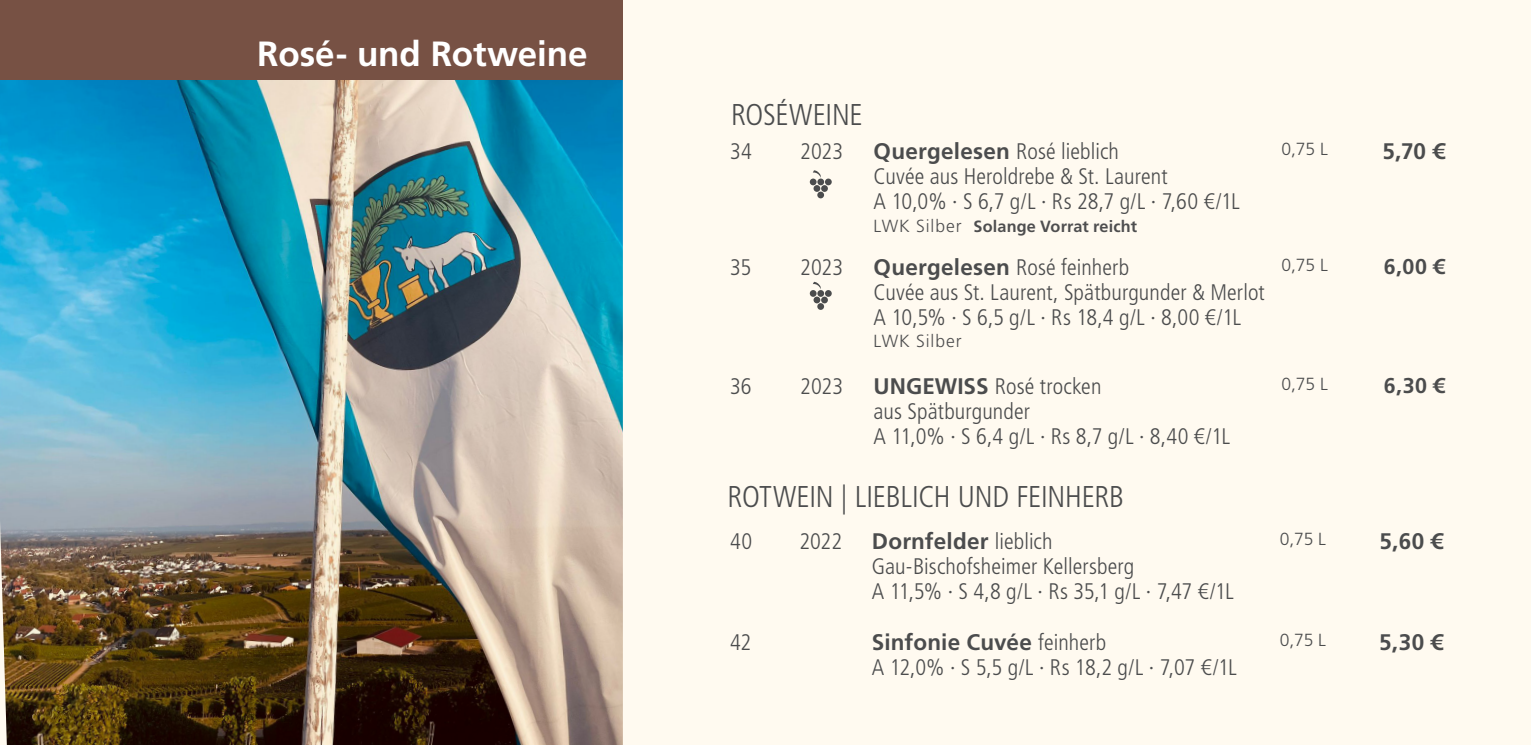
<style>
.page{position:relative;width:1531px;height:745px;background:#fff}
.page>*{position:absolute;margin:0;border:0;box-sizing:border-box;transform-origin:0 0}
.t1{font:700 35px "Frutiger LT Std";letter-spacing:-.005em;color:#fff}
.t2{font:300 condensed 30px "Frutiger LT Std";letter-spacing:-.005em;color:#4b4c4d}
.t3{font:300 condensed 22.5px/25px "Frutiger LT Std";letter-spacing:.005em;color:#4b4c4d}
.t4{font:700 22.5px "Frutiger LT Std";letter-spacing:.005em;color:#4b4c4d}
.t5{font:700 21.5px "Frutiger LT Std";color:#4b4c4d}
.t6{font:300 17.5px "Frutiger LT Std";letter-spacing:-.01em;color:#4b4c4d}
.t7{font:300 17.5px "Frutiger LT Std";letter-spacing:.05em;color:#4e4e4f}
.t8{font:700 16.25px "Frutiger LT Std";letter-spacing:.01em;color:#4e4e4f}
.s1{font-weight:700;font-stretch:normal}
.s2{font-weight:300;font-size:17.5px}
.s3{font-weight:300;font-stretch:condensed}
</style>
<div class="page">
<div style="left:0;top:0;width:1531px;height:744px;background:#fffaf0"></div>
<img style="left:0;top:80px;width:623px;height:664px">
<div style="left:0;top:0;width:623px;height:80px;background:#775144"></div>
<div style="left:810px;top:178px;width:6px;height:7px;background:#4b4c4d;border-radius:50%"></div>
<div style="left:817px;top:178px;width:7px;height:7px;background:#4b4c4d;border-radius:50%"></div>
<div style="left:825px;top:178px;width:7px;height:7px;background:#4b4c4d;border-radius:50%"></div>
<div style="left:813px;top:185px;width:7px;height:7px;background:#4b4c4d;border-radius:50%"></div>
<div style="left:821px;top:185px;width:7px;height:7px;background:#4b4c4d;border-radius:50%"></div>
<div style="left:817px;top:191px;width:7px;height:7px;background:#4b4c4d;border-radius:50%"></div>
<svg style="left:813px;top:170px;width:8px;height:8px"></svg>
<div style="left:817px;top:290px;width:7px;height:6px;background:#4b4c4d;border-radius:50%"></div>
<div style="left:825px;top:290px;width:7px;height:6px;background:#4b4c4d;border-radius:50%"></div>
<div style="left:813px;top:296px;width:7px;height:7px;background:#4b4c4d;border-radius:50%"></div>
<div style="left:821px;top:296px;width:7px;height:7px;background:#4b4c4d;border-radius:50%"></div>
<div style="left:817px;top:303px;width:7px;height:7px;background:#4b4c4d;border-radius:50%"></div>
<svg style="left:810px;top:281px;width:11px;height:15px"></svg>
<p class="t1" style="left:257px;top:33px;width:332px">Rosé- und Rotweine</p>
<p class="t2" style="left:731px;top:97px;width:133px">ROSÉWEINE</p>
<p class="t3" style="left:730px;top:139px;width:23px">34</p>
<p class="t3" style="left:800px;top:139px;width:44px">2023</p>
<p class="t3" style="left:873px;top:139px;width:247px"><span class="s1">Quergelesen</span> Rosé lieblich</p>
<p class="t3" style="left:873px;top:164px;width:368px">Cuvée aus Heroldrebe &amp; St. Laurent<br>A 10,0% · S 6,7 g/L · Rs 28,7 g/L · 7,60 €/1L</p>
<p class="t8" style="left:873px;top:216px;width:265px"><span class="s2">LWK Silber</span> Solange Vorrat reicht</p>
<p class="t3" style="left:730px;top:255px;width:23px">35</p>
<p class="t3" style="left:800px;top:255px;width:44px">2023</p>
<p class="t3" style="left:873px;top:255px;width:257px"><span class="s1">Quergelesen</span> Rosé feinherb</p>
<p class="t3" style="left:873px;top:280px;width:393px">Cuvée aus St. Laurent, Spätburgunder &amp; Merlot</p>
<p class="t3" style="left:873px;top:305px;width:369px">A 10,5% · S 6,5 g/L · Rs 18,4 g/L · 8,00 €/1L</p>
<p class="t7" style="left:873px;top:331px;width:90px">LWK Silber</p>
<p class="t3" style="left:730px;top:374px;width:23px">36</p>
<p class="t3" style="left:800px;top:374px;width:44px">2023</p>
<p class="t3" style="left:873px;top:374px;width:229px"><span class="s1">UNGEWISS</span> Rosé trocken</p>
<p class="t3" style="left:873px;top:399px;width:358px">aus Spätburgunder<br>A 11,0% · S 6,4 g/L · Rs 8,7 g/L · 8,40 €/1L</p>
<p class="t2" style="left:727px;top:479px;width:398px">ROTWEIN | LIEBLICH UND FEINHERB</p>
<p class="t3" style="left:730px;top:528px;width:24px">40</p>
<p class="t3" style="left:799px;top:528px;width:44px">2022</p>
<p class="t4" style="left:872px;top:527px;width:182px">Dornfelder <span class="s3">lieblich</span></p>
<p class="t3" style="left:872px;top:553px;width:264px">Gau-Bischofsheimer Kellersberg</p>
<p class="t3" style="left:872px;top:578px;width:364px">A 11,5% · S 4,8 g/L · Rs 35,1 g/L · 7,47 €/1L</p>
<p class="t3" style="left:730px;top:629px;width:23px">42</p>
<p class="t4" style="left:872px;top:628px;width:236px">Sinfonie Cuvée <span class="s3">feinherb</span></p>
<p class="t3" style="left:872px;top:654px;width:367px">A 12,0% · S 5,5 g/L · Rs 18,2 g/L · 7,07 €/1L</p>
<p class="t6" style="left:1281px;top:139px;width:48px">0,75 L</p>
<p class="t4" style="left:1382px;top:138px;width:64px">5,70 €</p>
<p class="t6" style="left:1281px;top:255px;width:48px">0,75 L</p>
<p class="t5" style="left:1384px;top:254px;width:62px">6,00 €</p>
<p class="t6" style="left:1281px;top:374px;width:48px">0,75 L</p>
<p class="t5" style="left:1384px;top:373px;width:63px">6,30 €</p>
<p class="t6" style="left:1279px;top:529px;width:48px">0,75 L</p>
<p class="t4" style="left:1379px;top:527px;width:65px">5,60 €</p>
<p class="t6" style="left:1279px;top:629px;width:48px">0,75 L</p>
<p class="t4" style="left:1379px;top:628px;width:65px">5,30 €</p>
</div>
